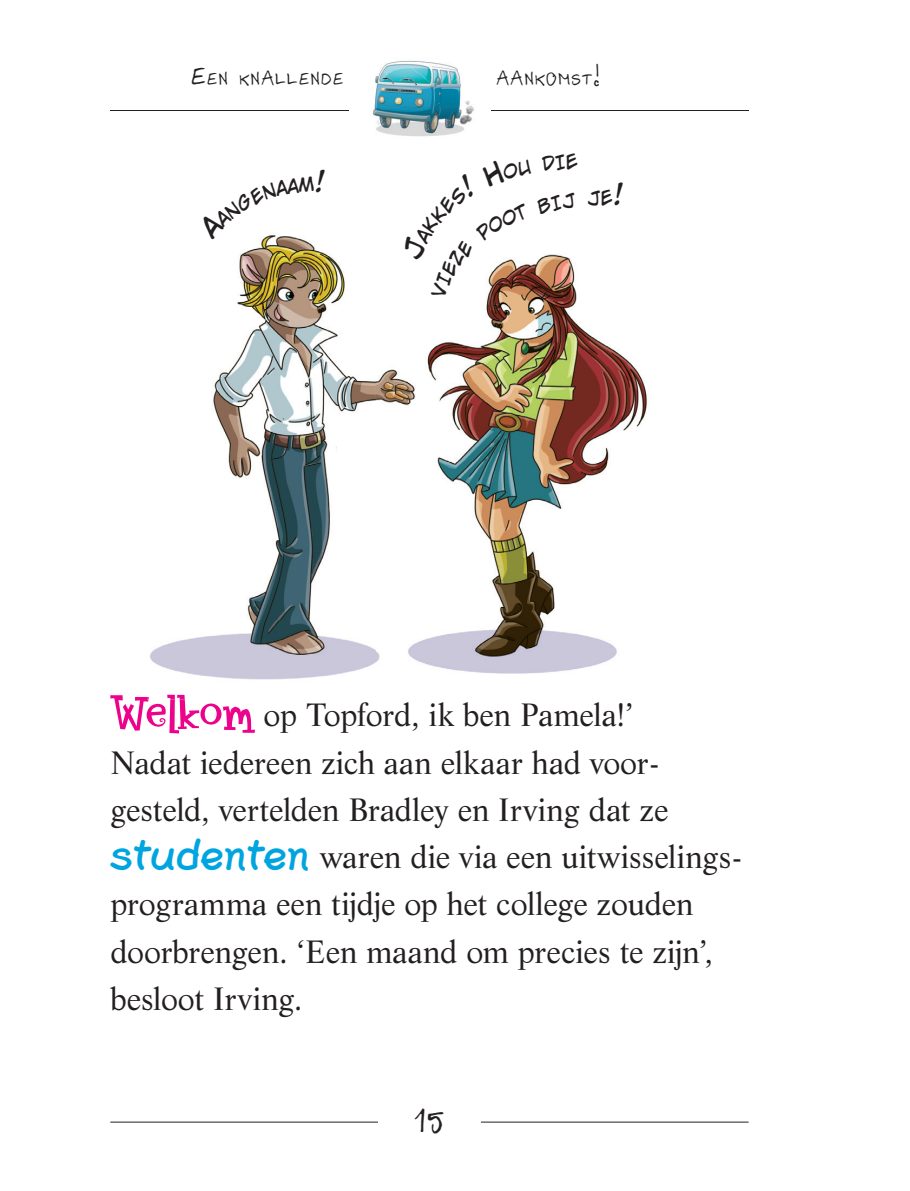
<style>
.page{position:relative;width:910px;height:1191px;background:#fff}
.page>*{position:absolute;margin:0;border:0;box-sizing:border-box;transform-origin:0 0}
.t1{font:38.25px "JS Hilde";color:#231f20}
.t2{font:31.5px/47.2px "Life BT";letter-spacing:-.005em;color:#231f20}
.t3{font:19.8px "JS Hilde";letter-spacing:.07em;color:#231f20}
.s1{font-size:28.12px}
.s2{font-family:"Circus Dog";font-size:63px;color:#ed028c}
.s3{font-family:"Plain Pensle X Bold";font-size:45px;color:#00a5df}
</style>
<div class="page">
<hr style="left:110px;top:1121px;width:638px;height:1px;background:#231f20">
<div style="left:378px;top:1089px;width:102px;height:64px;background:#fff"></div>
<hr style="left:110px;top:110px;width:638px;height:1px;background:#231f20">
<img style="left:349px;top:61px;width:141px;height:76px">
<img style="left:376px;top:254px;width:271px;height:420px">
<img style="left:213px;top:240px;width:163px;height:380px">
<img style="left:150px;top:620px;width:226px;height:60px">
<img style="left:147px;top:694px;width:38px;height:5px">
<svg style="left:262px;top:235px;width:41px;height:5px"></svg>
<svg style="left:400px;top:254px;width:131px;height:45px"></svg>
<p class="t3" style="left:191px;top:66px;width:154px"><span class="s1">E</span>EN KNALLENDE</p>
<p class="t3" style="left:496px;top:66px;width:105px">AANKOMST<span class="s1">!</span></p>
<p class="t2" style="left:110px;top:690px;width:634px"><span class="s2">Welkom</span> op Topford, ik ben Pamela!’<br>Nadat iedereen zich aan elkaar had voor&shy;gesteld, vertelden Bradley en Irving dat ze <span class="s3">studenten</span> waren die via een uitwisselings&shy;programma een tijdje op het college zouden doorbrengen. ‘Een maand om precies te zijn’, besloot Irving.</p>
<p class="t1" style="left:414px;top:1096px;width:31px">15</p>
</div>
